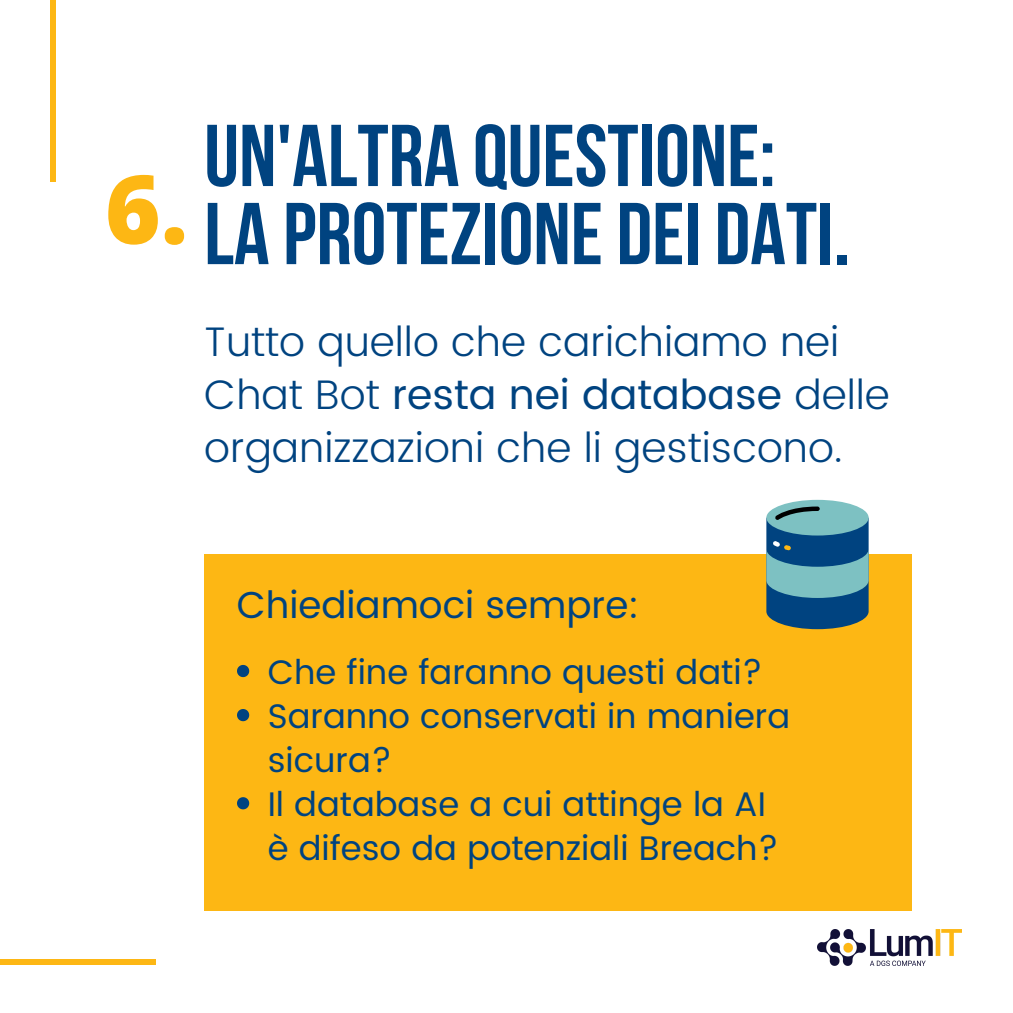
<style>
.page{position:relative;width:1013px;height:1013px;background:#fff}
.page>*{position:absolute;margin:0;border:0;box-sizing:border-box;transform-origin:0 0}
.t1{font:800 95px "Open Sans";color:#fdb714}
.t2{font:700 87.5px/78px "Bebas Neue";color:#004380;text-align:center}
.t3{font:300 41.25px/53.5px "Poppins";color:#004380}
.t4{font:37.5px "Poppins";color:#004380}
.t5{font:34px/44px "Poppins";color:#004380}
.s1{font-weight:400}
</style>
<div class="page">
<div style="left:51px;top:0;width:5px;height:182px;background:#fdb714"></div>
<div style="left:0;top:959px;width:155px;height:6px;background:#fdb714"></div>
<img style="left:817px;top:929px;width:144px;height:36px">
<div style="left:204px;top:555px;width:707px;height:355px;background:#fdb714"></div>
<div style="left:766px;top:500px;width:102px;height:35px;background:#7dc1c2;border-radius:50%"></div>
<svg style="left:766px;top:506px;width:102px;height:123px"></svg>
<svg style="left:237px;top:665px;width:12px;height:12px"></svg>
<svg style="left:237px;top:709px;width:12px;height:12px"></svg>
<svg style="left:237px;top:797px;width:12px;height:12px"></svg>
<h2 class="t2" style="left:105px;top:125px;width:746px">UN'ALTRA QUESTIONE:<br><sup>6</sup> LA PROTEZIONE DEI DATI.</h2>
<h1 class="t1" style="left:161px;top:142px;width:29px">.</h1>
<p class="t3" style="left:204px;top:314px;width:687px">Tutto quello che carichiamo nei<br>Chat Bot <span class="s1">resta nei database</span> delle organizzazioni che li gestiscono.</p>
<p class="t4" style="left:237px;top:583px;width:404px">Chiediamoci sempre:</p>
<p class="t5" style="left:268px;top:650px;width:524px">Che fine faranno questi dati?<br>Saranno conservati in maniera sicura?<br>Il database a cui attinge la AI è difeso da potenziali Breach?</p>
</div>
